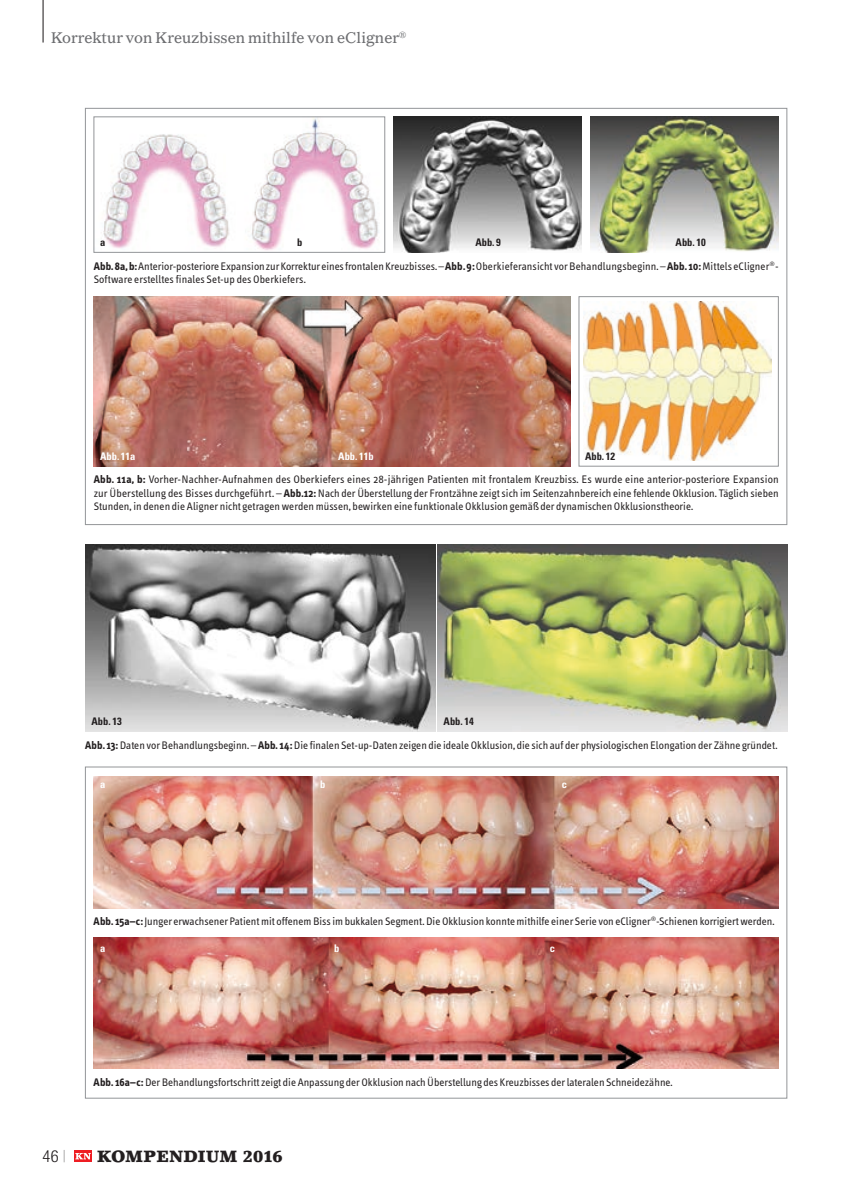
<style>
.page{position:relative;width:851px;height:1191px;background:#fff}
.page>*{position:absolute;margin:0;border:0;box-sizing:border-box;transform-origin:0 0}
.t1{font:300 condensed 16.5px "Helvetica Neue";color:#231f20}
.t2{font:900 16.2px "Lino Letter";color:#231f20}
.t3{font:15px "Gazette LH";color:#6c6d70}
.t4{font:11.25px/13.5px "Info Text";color:#231f20}
.t5{font:700 condensed 10.5px "Univers";color:#231f20}
.t6{font:700 condensed 10.5px "Univers";color:#fff}
.s1{font-weight:700}
.s2{font-weight:200;font-stretch:normal}
</style>
<div class="page">
<svg style="left:74px;top:1150px;width:18px;height:11px"></svg>
<svg style="left:75px;top:1153px;width:16px;height:6px"></svg>
<hr style="left:43px;top:0;width:1px;height:43px;background:#231f20">
<img style="left:85px;top:544px;width:350px;height:187px">
<img style="left:437px;top:544px;width:350px;height:187px">
<img style="left:94px;top:776px;width:684px;height:132px">
<img style="left:94px;top:938px;width:684px;height:131px">
<img style="left:103px;top:119px;width:276px;height:131px">
<div style="left:94px;top:117px;width:291px;height:136px;border:1px solid #939598"></div>
<img style="left:393px;top:117px;width:188px;height:136px">
<img style="left:590px;top:117px;width:188px;height:136px">
<img style="left:583px;top:302px;width:188px;height:158px">
<div style="left:578px;top:296px;width:200px;height:170px;border:1px solid #939598"></div>
<img style="left:94px;top:296px;width:476px;height:170px">
<h3 class="t3" style="left:51px;top:28px;width:356px">Korrektur von Kreuzbissen mithilfe von eCligner<sup>®</sup></h3>
<p class="t5" style="left:100px;top:236px;width:7px">a</p>
<p class="t5" style="left:297px;top:236px;width:7px">b</p>
<p class="t5" style="left:475px;top:236px;width:27px">Abb. 9</p>
<p class="t5" style="left:675px;top:236px;width:32px">Abb. 10</p>
<p class="t4" style="left:94px;top:259px;width:684px"><span class="s1">Abb. 8a, b:</span> Anterior-posteriore Expansion zur Korrektur eines frontalen Kreuzbisses. – <span class="s1">Abb. 9:</span> Oberkieferansicht vor Behandlungsbeginn. – <span class="s1">Abb. 10:</span> Mittels eCligner<sup>®</sup>--<br>Software erstelltes finales Set-up des Oberkiefers.</p>
<p class="t6" style="left:100px;top:450px;width:37px">Abb. 11a</p>
<p class="t6" style="left:338px;top:450px;width:37px">Abb. 11b</p>
<p class="t5" style="left:585px;top:450px;width:32px">Abb. 12</p>
<p class="t4" style="left:94px;top:473px;width:686px;text-align:justify"><span class="s1">Abb. 11a, b:</span> Vorher-Nachher-Aufnahmen des Oberkiefers eines 28-jährigen Patienten mit frontalem Kreuzbiss. Es wurde eine anterior-posteriore Expansion zur Überstellung des Bisses durchgeführt. – <span class="s1">Abb.12:</span> Nach der Überstellung der Frontzähne zeigt sich im Seitenzahnbereich eine fehlende Okklusion. Täglich sieben Stunden, in denen die Aligner nicht getragen werden müssen, bewirken eine funktionale Okklusion gemäß der dynamischen Okklusionstheorie.</p>
<p class="t5" style="left:91px;top:715px;width:32px">Abb. 13</p>
<p class="t5" style="left:443px;top:715px;width:32px">Abb. 14</p>
<p class="t4" style="left:85px;top:738px;width:693px"><span class="s1">Abb. 13:</span> Daten vor Behandlungsbeginn. – <span class="s1">Abb. 14:</span> Die finalen Set-up-Daten zeigen die ideale Okklusion, die sich auf der physiologischen Elongation der Zähne gründet.</p>
<p class="t6" style="left:100px;top:777px;width:7px">a</p>
<p class="t6" style="left:320px;top:777px;width:7px">b</p>
<p class="t6" style="left:561px;top:777px;width:7px">c</p>
<p class="t4" style="left:94px;top:914px;width:682px"><span class="s1">Abb. 15a–c:</span> Junger erwachsener Patient mit offenem Biss im bukkalen Segment. Die Okklusion konnte mithilfe einer Serie von eCligner<sup>®</sup>-Schienen korrigiert werden.</p>
<p class="t6" style="left:100px;top:941px;width:7px">a</p>
<p class="t6" style="left:334px;top:941px;width:7px">b</p>
<p class="t6" style="left:550px;top:941px;width:7px">c</p>
<p class="t4" style="left:94px;top:1075px;width:580px"><span class="s1">Abb. 16a–c:</span> Der Behandlungsfortschritt zeigt die Anpassung der Okklusion nach Überstellung des Kreuzbisses der lateralen Schneidezähne.</p>
<h1 class="t1" style="left:43px;top:1146px;width:25px">46 <span class="s2">|</span></h1>
<h2 class="t2" style="left:97px;top:1146px;width:187px">KOMPENDIUM 2016</h2>
</div>
